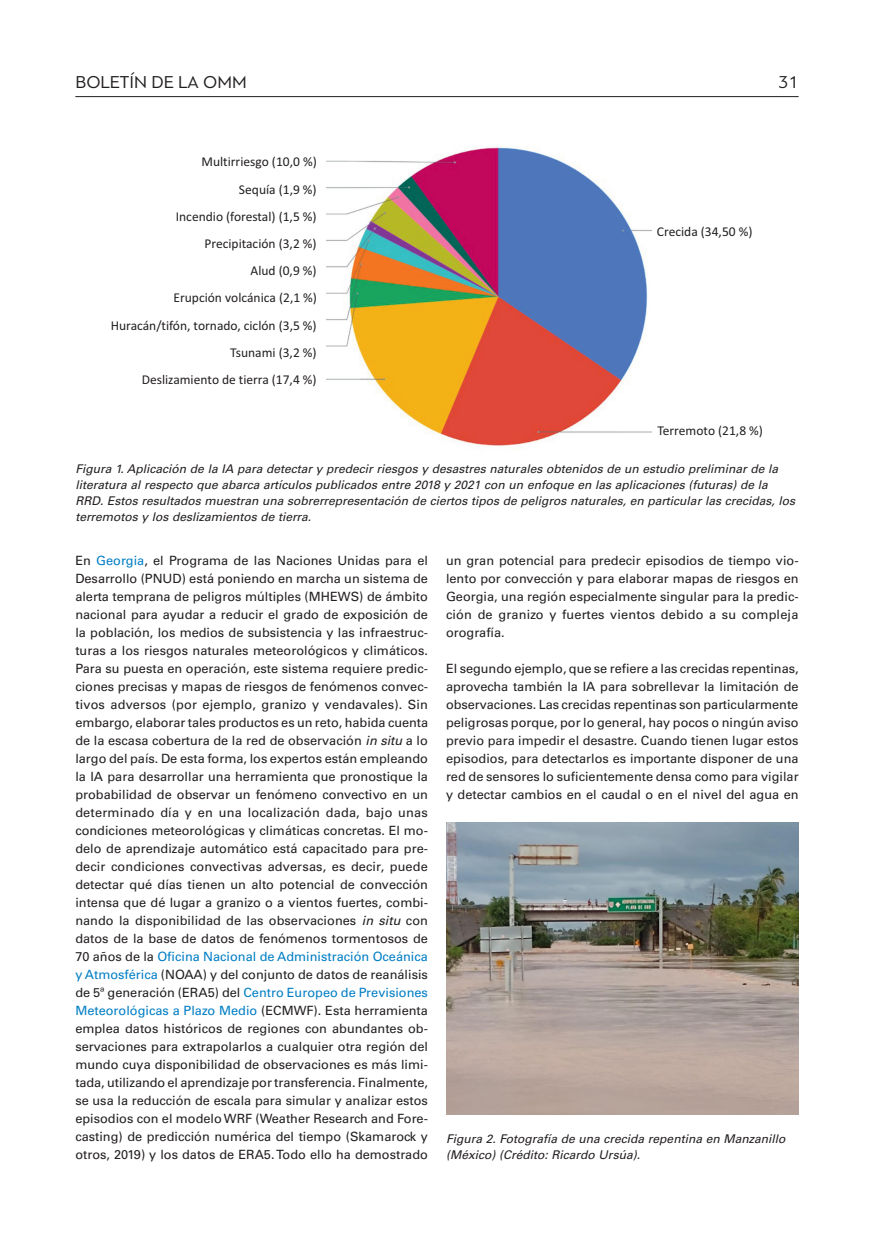
<style>
.page{position:relative;width:874px;height:1244px;background:#fff}
.page>*{position:absolute;margin:0;border:0;box-sizing:border-box;transform-origin:0 0}
.t1{font:18px "PF Bague Sans Pro";color:#231f20}
.t2{font:13.5px/27.2px "Calibri";color:#231f20;text-align:right}
.Body_text-3_8_5_al_1{font:12.75px/18px "Univers LT Std";color:#231f20;text-align:justify}
.Caption-2_8_al_10_5{font:italic 12px/15.8px "Univers LT Std";color:#231f20}
.s1{color:#007ec5}
.s2{font-style:italic}
</style>
<div class="page">
<hr style="left:75px;top:96px;width:723px;height:1px;background:#231f20">
<img style="left:326px;top:147px;width:325px;height:299px">
<img style="left:446px;top:822px;width:352px;height:292px">
<h1 class="t1" style="left:75px;top:72px;width:173px">BOLETÍN DE LA OMM</h1>
<h1 class="t1" style="left:778px;top:72px;width:21px">31</h1>
<p class="t2" style="left:111px;top:148px;width:208px">Multirriesgo (10,0 %)<br>Sequía (1,9 %)<br>Incendio (forestal) (1,5 %)<br>Precipitación (3,2 %)<br>Alud (0,9 %)<br>Erupción volcánica (2,1 %)<br>Huracán/tifón, tornado, ciclón (3,5 %)<br>Tsunami (3,2 %)<br>Deslizamiento de tierra (17,4 %)</p>
<p class="t2" style="left:657px;top:218px;width:97px">Crecida (34,50 %)</p>
<p class="t2" style="left:657px;top:417px;width:107px">Terremoto (21,8 %)</p>
<p class="Caption-2_8_al_10_5" style="left:75px;top:461px;width:721px">Figura 1. Aplicación de la IA para detectar y predecir riesgos y desastres naturales obtenidos de un estudio preliminar de la literatura al respecto que abarca artículos publicados entre 2018 y 2021 con un enfoque en las aplicaciones (futuras) de la RRD. Estos resultados muestran una sobrerrepresentación de ciertos tipos de peligros naturales, en particular las crecidas, los terremotos y los deslizamientos de tierra.</p>
<p class="Body_text-3_8_5_al_1" style="left:75px;top:551px;width:354px">En <span class="s1">Georgia</span>, el Programa de las Naciones Unidas para el Desarrollo (PNUD) está poniendo en marcha un sistema de alerta temprana de peligros múltiples (MHEWS) de ámbito nacional para ayudar a reducir el grado de exposición de la población, los medios de subsistencia y las infraestruc&shy;turas a los riesgos naturales meteorológicos y climáticos.<br>Para su puesta en operación, este sistema requiere predic&shy;ciones precisas y mapas de riesgos de fenómenos convec&shy;tivos adversos (por ejemplo, granizo y vendavales). Sin embargo, elaborar tales productos es un reto, habida cuenta de la escasa cobertura de la red de observación <span class="s2">in situ</span> a lo largo del país. De esta forma, los expertos están empleando la IA para desarrollar una herramienta que pronostique la probabilidad de observar un fenómeno convectivo en un determinado día y en una localización dada, bajo unas condiciones meteorológicas y climáticas concretas. El mo&shy;delo de aprendizaje automático está capacitado para pre&shy;decir condiciones convectivas adversas, es decir, puede detectar qué días tienen un alto potencial de convección intensa que dé lugar a granizo o a vientos fuertes, combi&shy;nando la disponibilidad de las observaciones <span class="s2">in situ</span> con datos de la base de datos de fenómenos tormentosos de 70 años de la <span class="s1">Oficina Nacional de Administración Oceánica y Atmosférica</span> (NOAA) y del conjunto de datos de reanálisis de 5ª generación (ERA5) del <span class="s1">Centro Europeo de Previsiones Meteorológicas a Plazo Medio</span> (ECMWF). Esta herramienta emplea datos históricos de regiones con abundantes ob&shy;servaciones para extrapolarlos a cualquier otra región del mundo cuya disponibilidad de observaciones es más limi&shy;tada, utilizando el aprendizaje por transferencia. Finalmente, se usa la reducción de escala para simular y analizar estos episodios con el modelo WRF (Weather Research and Fore&shy;casting) de predicción numérica del tiempo (Skamarock y otros, 2019) y los datos de ERA5. Todo ello ha demostrado</p>
<p class="Body_text-3_8_5_al_1" style="left:446px;top:551px;width:354px">un gran potencial para predecir episodios de tiempo vio&shy;lento por convección y para elaborar mapas de riesgos en Georgia, una región especialmente singular para la predic&shy;ción de granizo y fuertes vientos debido a su compleja orografía.</p>
<p class="Body_text-3_8_5_al_1" style="left:446px;top:659px;width:354px">El segundo ejemplo, que se refiere a las crecidas repentinas, aprovecha también la IA para sobrellevar la limitación de observaciones. Las crecidas repentinas son particularmente peligrosas porque, por lo general, hay pocos o ningún aviso previo para impedir el desastre. Cuando tienen lugar estos episodios, para detectarlos es importante disponer de una red de sensores lo suficientemente densa como para vigilar y detectar cambios en el caudal o en el nivel del agua en</p>
<p class="Caption-2_8_al_10_5" style="left:446px;top:1130px;width:341px">Figura 2. Fotografía de una crecida repentina en Manzanillo (México) (Crédito: Ricardo Ursúa).</p>
</div>
